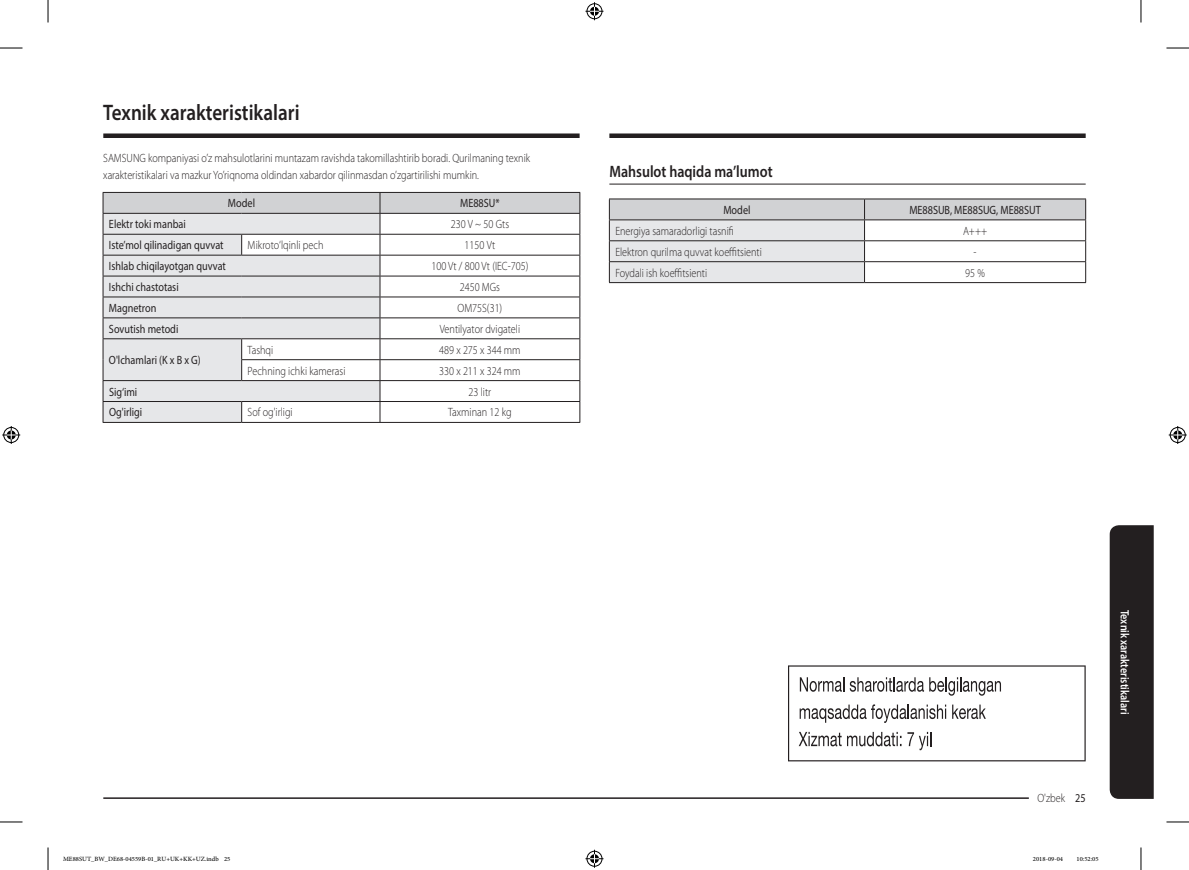
<style>
.page{position:relative;width:1189px;height:870px;background:#fff}
.page>*{position:absolute;margin:0;border:0;box-sizing:border-box;transform-origin:0 0}
.t1{font:600 22.5px "Myriad Pro";color:#231f20;scale:.85 1}
.t2{font:600 16.5px "Myriad Pro";color:#231f20;scale:.85 1}
.t3{font:300 12px/16.8px "Myriad Pro";color:#231f20;scale:.85 1}
.t4{font:12px "Myriad Pro";color:#231f20;scale:.85 1}
.t5{font:600 12px "Myriad Pro";color:#fff;scale:.85 1}
.t6{font:9px "Adobe Arabic";color:#000}
.s1{font-weight:400}
</style>
<div class="page">
<div style="left:103px;top:133px;width:477px;height:5px;background:#231f20"></div>
<div style="left:609px;top:133px;width:476px;height:5px;background:#231f20"></div>
<hr style="left:103px;top:797px;width:950px;height:2px;background:#231f20">
<div style="left:1029px;top:791px;width:39px;height:15px;background:#fff"></div>
<svg style="left:1109px;top:525px;width:45px;height:274px;background:#2e2a2b"></svg>
<svg style="left:103px;top:192px;width:477px;height:230px"></svg>
<hr style="left:103px;top:422px;width:139px;height:1px;background:#231f20">
<hr style="left:242px;top:422px;width:138px;height:1px;background:#231f20">
<hr style="left:380px;top:422px;width:200px;height:1px;background:#231f20">
<hr style="left:609px;top:184px;width:476px;height:1px;background:#231f20">
<svg style="left:609px;top:199px;width:477px;height:83px"></svg>
<hr style="left:609px;top:282px;width:255px;height:1px;background:#231f20">
<hr style="left:864px;top:282px;width:222px;height:1px;background:#231f20">
<svg style="left:788px;top:665px;width:297px;height:96px"></svg>
<svg style="left:0;top:48px;width:22px;height:1px"></svg>
<svg style="left:1166px;top:48px;width:23px;height:1px"></svg>
<svg style="left:0;top:822px;width:22px;height:1px"></svg>
<svg style="left:1166px;top:822px;width:23px;height:1px"></svg>
<svg style="left:48px;top:0;width:1px;height:22px"></svg>
<svg style="left:48px;top:847px;width:1px;height:23px"></svg>
<svg style="left:1141px;top:0;width:1px;height:22px"></svg>
<svg style="left:1141px;top:847px;width:1px;height:23px"></svg>
<svg style="left:585px;top:2px;width:18px;height:18px"></svg>
<svg style="left:585px;top:850px;width:18px;height:18px"></svg>
<svg style="left:2px;top:426px;width:18px;height:18px"></svg>
<svg style="left:1169px;top:426px;width:18px;height:18px"></svg>
<h1 class="t1" style="left:103px;top:98px;width:232px">Texnik xarakteristikalari</h1>
<p class="t3" style="left:103px;top:150px;width:504px">SAMSUNG kompaniyasi o’z mahsulotlarini muntazam ravishda takomillashtirib boradi. Qurilmaning texnik xarakteristikalari va mazkur Yo’riqnoma oldindan xabardor qilinmasdan o’zgartirilishi mumkin.</p>
<p class="t4" style="left:228px;top:196px;width:33px">Model</p>
<p class="t4" style="left:460px;top:196px;width:48px">ME88SU*</p>
<p class="t4" style="left:109px;top:217px;width:92px">Elektr toki manbai</p>
<p class="t3" style="left:451px;top:216px;width:70px">230 V ~ 50 Gts</p>
<p class="t4" style="left:109px;top:238px;width:136px">Iste’mol qilinadigan quvvat</p>
<p class="t3" style="left:248px;top:237px;width:91px">Mikroto‘lqinli pech</p>
<p class="t3" style="left:465px;top:237px;width:38px">1150 Vt</p>
<p class="t4" style="left:109px;top:259px;width:139px">Ishlab chiqilayotgan quvvat</p>
<p class="t3" style="left:431px;top:258px;width:116px">100 Vt / 800 Vt (IEC-705)</p>
<p class="t4" style="left:109px;top:280px;width:84px">Ishchi chastotasi</p>
<p class="t3" style="left:460px;top:279px;width:49px">2450 MGs</p>
<p class="t4" style="left:109px;top:300px;width:57px">Magnetron</p>
<p class="t3" style="left:457px;top:300px;width:54px">OM75S(31)</p>
<p class="t4" style="left:109px;top:321px;width:83px">Sovutish metodi</p>
<p class="t3" style="left:440px;top:321px;width:96px">Ventilyator dvigateli</p>
<p class="t4" style="left:109px;top:353px;width:109px">O'lchamlari (K x B x G)</p>
<p class="t3" style="left:248px;top:341px;width:32px">Tashqi</p>
<p class="t3" style="left:439px;top:341px;width:97px">489 x 275 x 344 mm</p>
<p class="t3" style="left:248px;top:362px;width:117px">Pechning ichki kamerasi</p>
<p class="t3" style="left:439px;top:362px;width:97px">330 x 211 x 324 mm</p>
<p class="t4" style="left:109px;top:384px;width:35px">Sig‘imi</p>
<p class="t3" style="left:469px;top:383px;width:28px">23 litr</p>
<p class="t4" style="left:109px;top:405px;width:41px">Og'irligi</p>
<p class="t3" style="left:248px;top:404px;width:54px">Sof og'irligi</p>
<p class="t3" style="left:448px;top:404px;width:76px">Taxminan 12 kg</p>
<h2 class="t2" style="left:609px;top:161px;width:194px">Mahsulot haqida ma’lumot</h2>
<p class="t4" style="left:723px;top:202px;width:33px">Model</p>
<p class="t4" style="left:909px;top:202px;width:156px">ME88SUB, ME88SUG, ME88SUT</p>
<p class="t3" style="left:615px;top:223px;width:141px">Energiya samaradorligi tasnifi</p>
<p class="t3" style="left:963px;top:223px;width:30px">A+++</p>
<p class="t3" style="left:615px;top:244px;width:174px">Elektron qurilma quvvat koeffitsienti</p>
<p class="t3" style="left:973px;top:244px;width:5px">-</p>
<p class="t3" style="left:615px;top:264px;width:110px">Foydali ish koeffitsienti</p>
<p class="t3" style="left:965px;top:264px;width:25px">95 %</p>
<p class="t5" style="left:1132px;top:610px;width:125px;rotate:90deg">Texnik xarakteristikalari</p>
<p class="t3" style="left:1037px;top:790px;width:58px">O'zbek <span class="s1">25</span></p>
<p class="t6" style="left:63px;top:853px;width:169px">ME88SUT_BW_DE68-04559B-01_RU+UK+KK+UZ.indb 25</p>
<p class="t6" style="left:1033px;top:853px;width:32px">2018-09-04</p>
<p class="t6" style="left:1076px;top:853px;width:24px">10:52:05</p>
</div>
